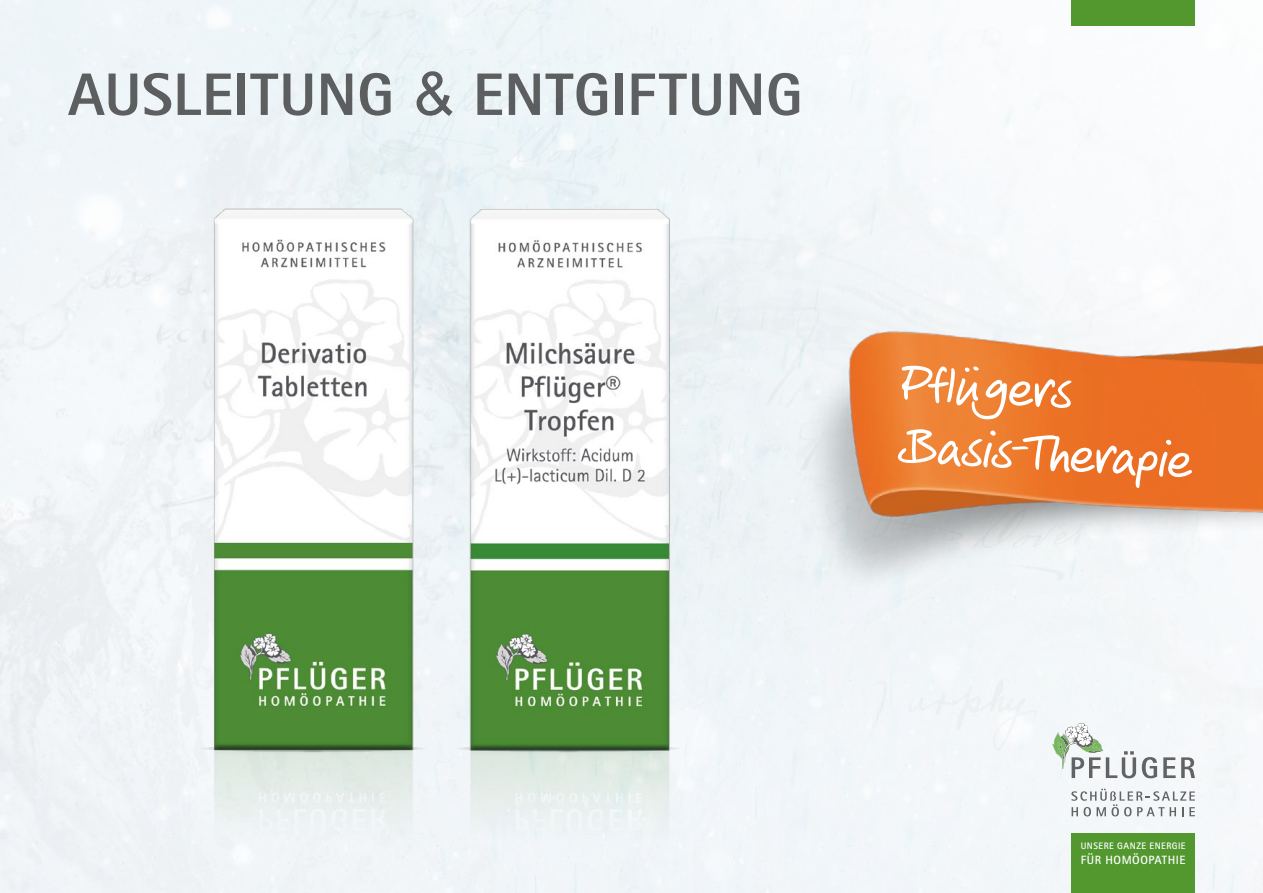
<style>
.page{position:relative;width:1263px;height:893px;background:#fff}
.page>*{position:absolute;margin:0;border:0;box-sizing:border-box;transform-origin:0 0}
.t1{font:800 60px "Rotis Sans Serif";letter-spacing:.01em;color:#646363}
.t2{font:52.5px/63px "Veneto Handwriting";color:#fff}
.t3{font:700 12px "Rotis Sans Serif";letter-spacing:.045em;color:#fff}
.t4{font:700 9.3px "Rotis Sans Serif";letter-spacing:.05em;color:#fff}
.s1{font-family:"Arial";font-weight:400}
</style>
<div class="page">
<img style="left:0;top:0;width:1263px;height:893px">
<svg style="left:1142px;top:757px;width:15px;height:21px"></svg>
<svg style="left:1163px;top:757px;width:32px;height:21px"></svg>
<svg style="left:1071px;top:789px;width:124px;height:27px"></svg>
<svg style="left:1052px;top:723px;width:84px;height:55px"></svg>
<div style="left:1071px;top:833px;width:124px;height:60px;background:#52982f"></div>
<div style="left:1071px;top:0;width:124px;height:26px;background:#52982f"></div>
<img style="left:196px;top:763px;width:234px;height:96px">
<img style="left:196px;top:200px;width:234px;height:563px">
<img style="left:454px;top:763px;width:229px;height:96px">
<img style="left:454px;top:196px;width:229px;height:567px">
<img style="left:786px;top:303px;width:477px;height:286px">
<p class="t1" style="left:68px;top:56px;width:736px">AUSLEITUNG <span class="s1">&amp;</span> ENTGIFTUNG</p>
<p class="t2" style="left:903px;top:353px;width:295px;rotate:3deg">Pflügers<br>Basis-Therapie</p>
<p class="t4" style="left:1081px;top:840px;width:106px">UNSERE GANZE ENERGIE</p>
<p class="t3" style="left:1081px;top:852px;width:106px">FÜR HOMÖOPATHIE</p>
</div>
